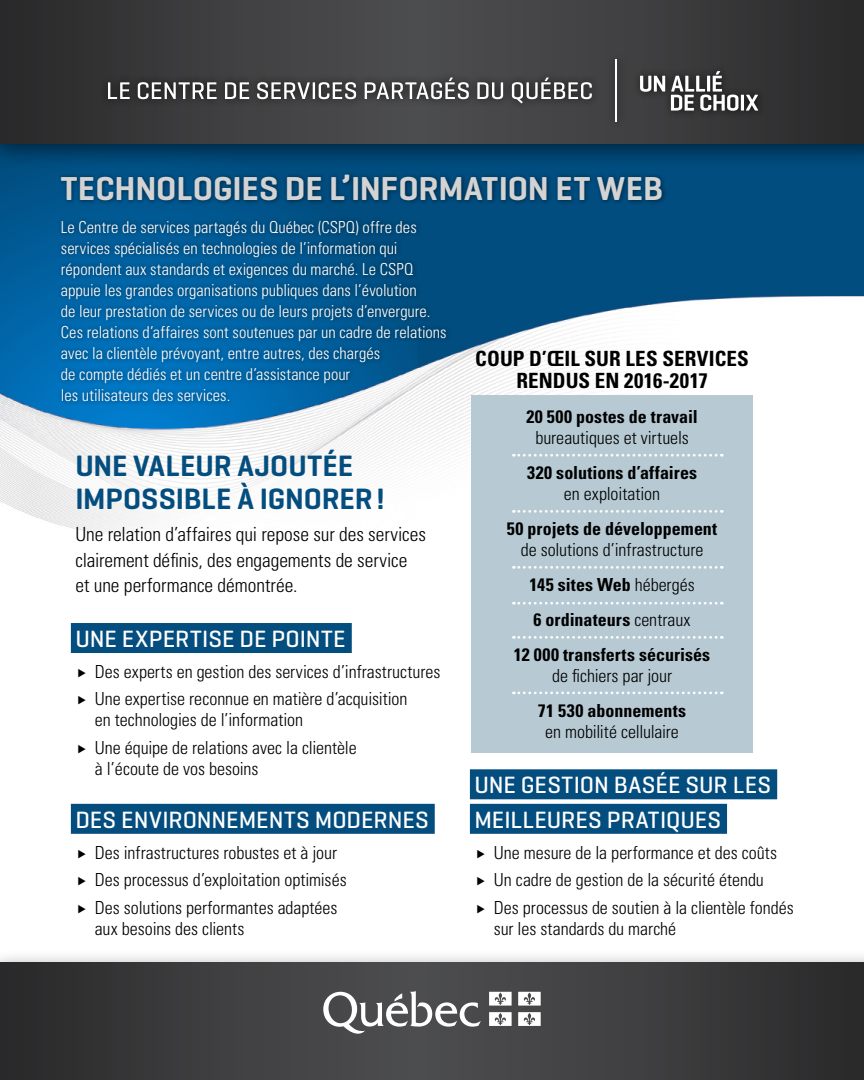
<style>
.page{position:relative;width:864px;height:1080px;background:#fff}
.page>*{position:absolute;margin:0;border:0;box-sizing:border-box;transform-origin:0 0}
.t1{font:600 33.75px "Geogrotesque";letter-spacing:-.005em;color:#d4d3d4}
.t2{font:600 30px/33px "Geogrotesque";color:#044d7f}
.t3{font:500 24px "Geogrotesque";letter-spacing:.005em;color:#fff}
.t4{font:700 condensed 21px/22.5px "Univers LT Std";letter-spacing:.005em;color:#000;text-align:center}
.P{font:300 condensed 19.5px/25.5px "Univers LT Std";letter-spacing:-.005em;color:#000}
.List_03{font:300 condensed 18px/21px "Univers LT Std";color:#000}
.List_03-2{font:700 condensed 18px/21px "Univers LT Std";letter-spacing:.005em;color:#000;text-align:center}
.P-2{font:300 condensed 16.5px/21px "Univers LT Std";letter-spacing:.005em;color:#fff}
.s1{font-weight:700}
.s2{font-weight:300}
</style>
<div class="page">
<img style="left:0;top:170px;width:864px;height:664px">
<div style="left:0;top:949px;width:864px;height:131px;background:#000;opacity:.5"></div>
<svg style="left:0;top:962px;width:864px;height:118px;background:#3b3b3c"></svg>
<div style="left:71px;top:623px;width:281px;height:30px;background:#044d7f"></div>
<div style="left:71px;top:804px;width:364px;height:30px;background:#044d7f"></div>
<div style="left:470px;top:769px;width:307px;height:30px;background:#044d7f"></div>
<div style="left:470px;top:804px;width:257px;height:30px;background:#044d7f"></div>
<div style="left:0;top:0;width:864px;height:170px;background:#000;opacity:.5"></div>
<svg style="left:0;top:0;width:864px;height:144px;background:#39393a"></svg>
<svg style="left:0;top:144px;width:418px;height:287px;background:#256e9f"></svg>
<img style="left:323px;top:991px;width:218px;height:43px">
<div style="left:58px;top:217px;width:393px;height:189px;background:#000;opacity:.5"></div>
<div style="left:471px;top:395px;width:282px;height:358px;background:#b7cad4"></div>
<svg style="left:513px;top:454px;width:209px;height:3px"></svg>
<svg style="left:513px;top:510px;width:209px;height:3px"></svg>
<svg style="left:513px;top:566px;width:209px;height:3px"></svg>
<svg style="left:513px;top:636px;width:209px;height:3px"></svg>
<svg style="left:513px;top:692px;width:209px;height:2px"></svg>
<svg style="left:513px;top:602px;width:209px;height:3px"></svg>
<div style="left:58px;top:171px;width:609px;height:34px;background:#000;opacity:.5"></div>
<div style="left:99px;top:52px;width:667px;height:78px;background:#000;opacity:.75"></div>
<hr style="left:616px;top:60px;width:1px;height:62px;background:#fff">
<svg style="left:108px;top:82px;width:22px;height:17px"></svg>
<svg style="left:138px;top:82px;width:79px;height:17px"></svg>
<svg style="left:225px;top:82px;width:24px;height:17px"></svg>
<svg style="left:257px;top:82px;width:99px;height:17px"></svg>
<svg style="left:365px;top:78px;width:104px;height:21px"></svg>
<svg style="left:477px;top:82px;width:26px;height:17px"></svg>
<svg style="left:512px;top:78px;width:80px;height:25px"></svg>
<svg style="left:640px;top:76px;width:25px;height:16px"></svg>
<svg style="left:671px;top:71px;width:67px;height:40px"></svg>
<hr style="left:741px;top:95px;width:3px;height:16px;background:#fff">
<svg style="left:746px;top:95px;width:12px;height:16px"></svg>
<svg style="left:78px;top:669px;width:8px;height:8px"></svg>
<svg style="left:78px;top:696px;width:8px;height:9px"></svg>
<svg style="left:78px;top:745px;width:8px;height:9px"></svg>
<h2 class="t1" style="left:61px;top:167px;width:604px">TECHNOLOGIES DE L’INFORMATION ET WEB</h2>
<p class="P-2" style="left:61px;top:216px;width:387px">Le Centre de services partagés du Québec (CSPQ) offre des services spécialisés en technologies de l’information qui répondent aux standards et exigences du marché. Le CSPQ appuie les grandes organisations publiques dans l’évolution<br>de leur prestation de services ou de leurs projets d’envergure.<br>Ces relations d’affaires sont soutenues par un cadre de relations avec la clientèle prévoyant, entre autres, des chargés<br>de compte dédiés et un centre d’assistance pour<br>les utilisateurs des services.</p>
<h2 class="t2" style="left:75px;top:449px;width:311px">UNE VALEUR AJOUTÉE<br>IMPOSSIBLE À IGNORER!</h2>
<p class="P" style="left:75px;top:522px;width:352px">Une relation d’affaires qui repose sur des services clairement définis, des engagements de service et une performance démontrée.</p>
<h3 class="t3" style="left:75px;top:624px;width:272px">UNE EXPERTISE DE POINTE</h3>
<p class="List_03" style="left:95px;top:661px;width:347px">Des experts en gestion des services d’infrastructures</p>
<p class="List_03" style="left:95px;top:689px;width:314px">Une expertise reconnue en matière d’acquisition en technologies de l’information</p>
<p class="List_03" style="left:95px;top:737px;width:263px">Une équipe de relations avec la clientèle à l’écoute de vos besoins</p>
<h3 class="t3" style="left:75px;top:805px;width:355px">DES ENVIRONNEMENTS MODERNES</h3>
<p class="List_03" style="left:95px;top:842px;width:244px">Des infrastructures robustes et à jour</p>
<p class="List_03" style="left:95px;top:869px;width:253px">Des processus d’exploitation optimisés</p>
<p class="List_03" style="left:95px;top:897px;width:244px">Des solutions performantes adaptées aux besoins des clients</p>
<h4 class="t4" style="left:475px;top:347px;width:275px">COUP D’ŒIL SUR LES SERVICES<br>RENDUS EN 2016-2017</h4>
<p class="List_03" style="left:526px;top:406px;width:173px;text-align:center"><span class="s1">20 500 postes de travail </span>bureautiques et virtuels</p>
<p class="List_03-2" style="left:527px;top:462px;width:172px">320 solutions d’affaires <span class="s2">en exploitation</span></p>
<p class="List_03" style="left:507px;top:518px;width:212px;text-align:center"><span class="s1">50 projets de développement </span>de solutions d’infrastructure</p>
<p class="List_03-2" style="left:529px;top:574px;width:167px">145 sites Web <span class="s2">hébergés</span></p>
<p class="List_03-2" style="left:534px;top:609px;width:158px">6 ordinateurs <span class="s2">centraux</span></p>
<p class="List_03-2" style="left:514px;top:644px;width:198px">12 000 transferts sécurisés <span class="s2">de fichiers par jour</span></p>
<p class="List_03" style="left:538px;top:700px;width:150px;text-align:center"><span class="s1">71 530 abonnements </span>en mobilité cellulaire</p>
<h3 class="t3" style="left:474px;top:770px;width:298px">UNE GESTION BASÉE SUR LES</h3>
<h3 class="t3" style="left:474px;top:805px;width:248px">MEILLEURES PRATIQUES</h3>
<p class="List_03" style="left:494px;top:842px;width:285px">Une mesure de la performance et des coûts</p>
<p class="List_03" style="left:494px;top:869px;width:271px">Un cadre de gestion de la sécurité étendu</p>
<p class="List_03" style="left:494px;top:897px;width:301px">Des processus de soutien à la clientèle fondés sur les standards du marché</p>
</div>
